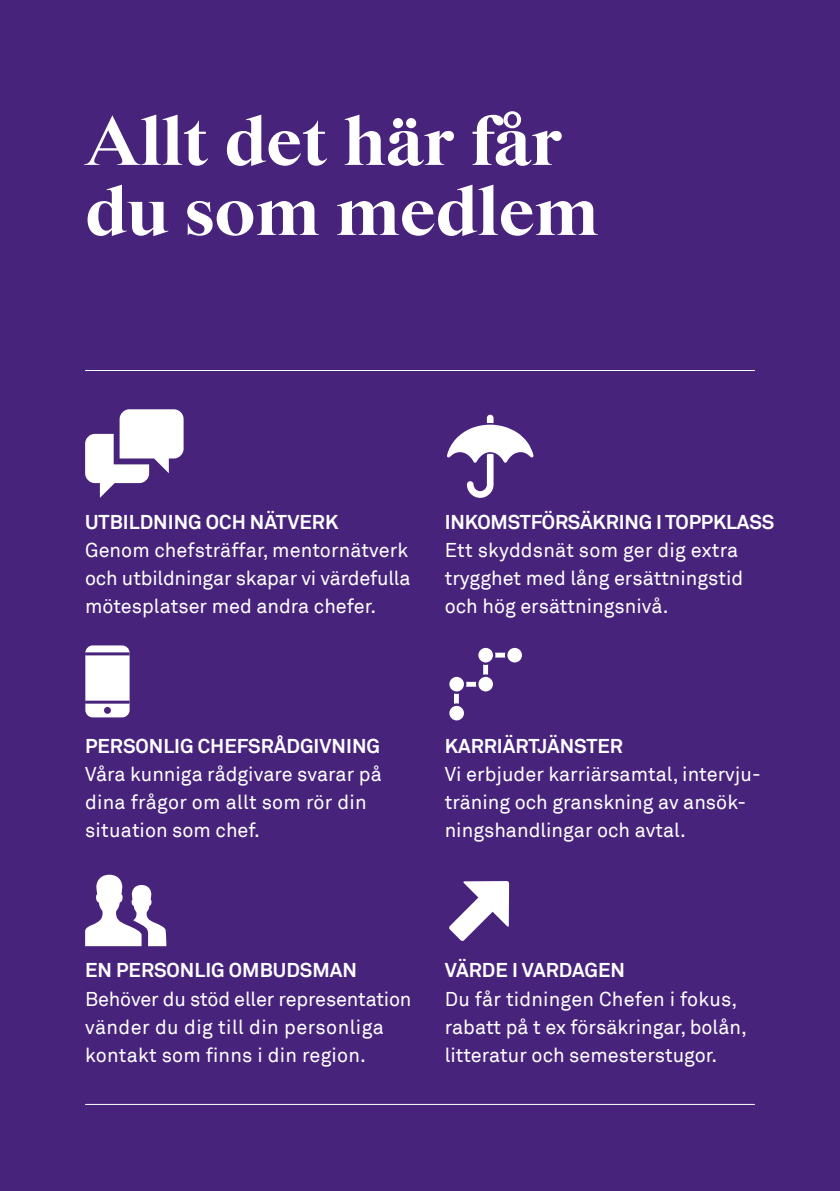
<style>
.page{position:relative;width:840px;height:1191px;background:#fff}
.page>*{position:absolute;margin:0;border:0;box-sizing:border-box;transform-origin:0 0}
.t1{font:800 70px/70px "Starling";color:#fff}
.t2{font:20px/28px "Akkurat";color:#fff}
.t3{font:700 20px "Akkurat";color:#fff}
</style>
<div class="page">
<div style="left:0;top:0;width:839px;height:1191px;background:#48237c"></div>
<hr style="left:85px;top:370px;width:669px;height:1px;background:#fff">
<hr style="left:85px;top:1104px;width:669px;height:1px;background:#fff">
<div style="left:85px;top:645px;width:44px;height:72px;background:#fff;border-radius:7px"></div>
<div style="left:104px;top:707px;width:7px;height:7px;background:#48237c;border-radius:50%"></div>
<hr style="left:85px;top:652px;width:44px;height:3px;background:#48237c">
<hr style="left:85px;top:700px;width:44px;height:3px;background:#48237c">
<svg style="left:449px;top:881px;width:60px;height:60px"></svg>
<svg style="left:85px;top:409px;width:98px;height:89px"></svg>
<svg style="left:85px;top:874px;width:81px;height:72px"></svg>
<svg style="left:449px;top:647px;width:73px;height:74px"></svg>
<svg style="left:447px;top:415px;width:86px;height:83px"></svg>
<h1 class="t1" style="left:85px;top:108px;width:514px">Allt det här får du som medlem</h1>
<p class="t3" style="left:85px;top:509px;width:255px">UTBILDNING OCH NÄTVERK</p>
<p class="t2" style="left:85px;top:537px;width:327px;text-align:justify">Genom chefsträffar, mentornätverk och utbildningar skapar vi värdefulla mötesplatser med andra chefer.</p>
<p class="t3" style="left:444px;top:509px;width:331px">INKOMSTFÖRSÄKRING I TOPPKLASS</p>
<p class="t2" style="left:444px;top:537px;width:300px">Ett skyddsnät som ger dig extra trygghet med lång ersättningstid och hög ersättningsnivå.</p>
<p class="t3" style="left:85px;top:733px;width:296px">PERSONLIG CHEFSRÅDGIVNING</p>
<p class="t2" style="left:85px;top:761px;width:298px">Våra kunniga rådgivare svarar på dina frågor om allt som rör din situation som chef.</p>
<p class="t3" style="left:444px;top:733px;width:180px">KARRIÄRTJÄNSTER</p>
<p class="t2" style="left:444px;top:761px;width:317px">Vi erbjuder karriärsamtal, intervju&shy;träning och granskning av ansök&shy;ningshandlingar och avtal.</p>
<p class="t3" style="left:85px;top:957px;width:273px">EN PERSONLIG OMBUDSMAN</p>
<p class="t2" style="left:85px;top:985px;width:328px">Behöver du stöd eller representation vänder du dig till din personliga kontakt som finns i din region.</p>
<p class="t3" style="left:444px;top:957px;width:182px">VÄRDE I VARDAGEN</p>
<p class="t2" style="left:444px;top:985px;width:303px">Du får tidningen Chefen i fokus, rabatt på t ex försäkringar, bolån, litteratur och semesterstugor.</p>
</div>
